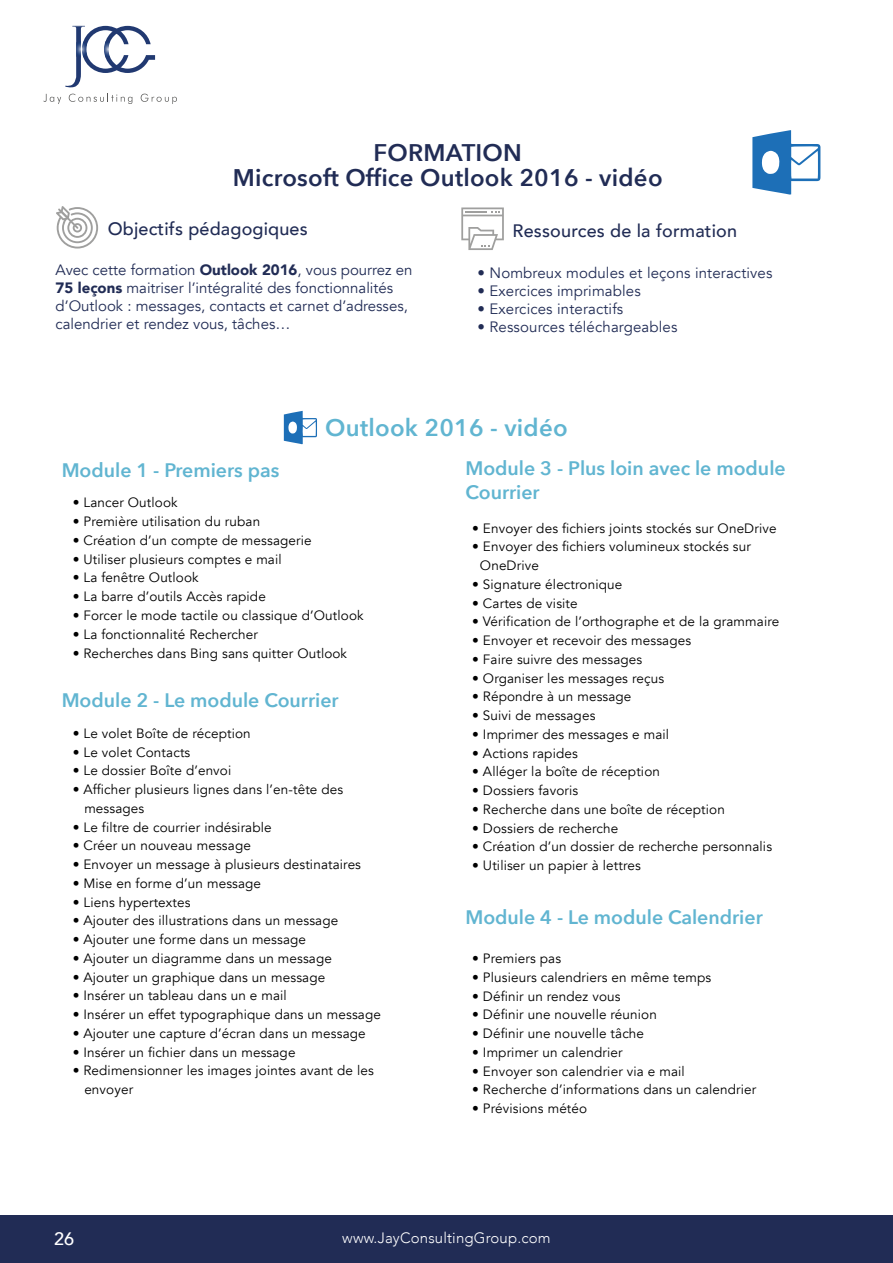
<style>
.page{position:relative;width:893px;height:1263px;background:#fff}
.page>*{position:absolute;margin:0;border:0;box-sizing:border-box;transform-origin:0 0}
.t1{font:600 24px/25.5px "Avenir Next";letter-spacing:.01em;color:#212c55;text-align:center}
.t2{font:600 24px "Avenir Next";letter-spacing:.01em;color:#61b5d1}
.t3{font:600 19.5px/23.4px "Avenir Next";color:#61b5d1}
.t4{font:500 18px "Avenir";letter-spacing:.01em;color:#212c55}
.t5{font:500 18px "Avenir";color:#fff}
.t6{font:15px/18px "Avenir";color:#212c55}
.t7{font:300 15px "Avenir";letter-spacing:.01em;color:#fff}
.t8{font:13.5px/18.8px "Avenir";letter-spacing:.01em;color:#000}
.s1{font-weight:900}
</style>
<div class="page">
<div style="left:0;top:1215px;width:893px;height:48px;background:#212c55"></div>
<svg style="left:43px;top:26px;width:134px;height:78px"></svg>
<svg style="left:56px;top:206px;width:42px;height:43px"></svg>
<svg style="left:461px;top:207px;width:43px;height:43px"></svg>
<svg style="left:284px;top:411px;width:33px;height:33px"></svg>
<svg style="left:752px;top:130px;width:68px;height:65px"></svg>
<h1 class="t1" style="left:233px;top:139px;width:431px">FORMATION<br>Microsoft Office Outlook 2016 - vidéo</h1>
<h3 class="t4" style="left:108px;top:213px;width:202px">Objectifs pédagogiques</h3>
<p class="t6" style="left:56px;top:261px;width:358px">Avec cette formation <span class="s1">Outlook 2016</span>, vous pourrez en <span class="s1">75 leçons</span> maitriser l’intégralité des fonctionnalités d’Outlook : messages, contacts et carnet d’adresses, calendrier et rendez vous, tâches…</p>
<h3 class="t4" style="left:513px;top:215px;width:226px">Ressources de la formation</h3>
<p class="t6" style="left:478px;top:264px;width:296px">• Nombreux modules et leçons interactives</p>
<p class="t6" style="left:478px;top:282px;width:165px">• Exercices imprimables</p>
<p class="t6" style="left:478px;top:300px;width:147px">• Exercices interactifs</p>
<p class="t6" style="left:478px;top:318px;width:201px">• Ressources téléchargeables</p>
<h1 class="t2" style="left:325px;top:407px;width:244px">Outlook 2016 - vidéo</h1>
<h2 class="t3" style="left:62px;top:458px;width:219px">Module 1 - Premiers pas</h2>
<p class="t8" style="left:73px;top:494px;width:107px">• Lancer Outlook</p>
<p class="t8" style="left:73px;top:512px;width:189px">• Première utilisation du ruban</p>
<p class="t8" style="left:73px;top:531px;width:241px">• Création d’un compte de messagerie</p>
<p class="t8" style="left:73px;top:550px;width:211px">• Utiliser plusieurs comptes e mail</p>
<p class="t8" style="left:73px;top:569px;width:128px">• La fenêtre Outlook</p>
<p class="t8" style="left:73px;top:587px;width:195px">• La barre d’outils Accès rapide</p>
<p class="t8" style="left:73px;top:606px;width:292px">• Forcer le mode tactile ou classique d’Outlook</p>
<p class="t8" style="left:73px;top:625px;width:187px">• La fonctionnalité Rechercher</p>
<p class="t8" style="left:73px;top:644px;width:276px">• Recherches dans Bing sans quitter Outlook</p>
<h2 class="t3" style="left:62px;top:688px;width:278px">Module 2 - Le module Courrier</h2>
<p class="t8" style="left:73px;top:724px;width:180px">• Le volet Boîte de réception</p>
<p class="t8" style="left:73px;top:743px;width:119px">• Le volet Contacts</p>
<p class="t8" style="left:73px;top:761px;width:160px">• Le dossier Boîte d’envoi</p>
<p class="t8" style="left:84px;top:780px;width:260px;text-indent:-12px">• Afficher plusieurs lignes dans l’en-tête des messages</p>
<p class="t8" style="left:73px;top:818px;width:201px">• Le filtre de courrier indésirable</p>
<p class="t8" style="left:73px;top:836px;width:180px">• Créer un nouveau message</p>
<p class="t8" style="left:73px;top:855px;width:290px">• Envoyer un message à plusieurs destinataires</p>
<p class="t8" style="left:73px;top:874px;width:190px">• Mise en forme d’un message</p>
<p class="t8" style="left:73px;top:893px;width:119px">• Liens hypertextes</p>
<p class="t8" style="left:73px;top:911px;width:267px">• Ajouter des illustrations dans un message</p>
<p class="t8" style="left:73px;top:930px;width:235px">• Ajouter une forme dans un message</p>
<p class="t8" style="left:73px;top:949px;width:261px">• Ajouter un diagramme dans un message</p>
<p class="t8" style="left:73px;top:968px;width:254px">• Ajouter un graphique dans un message</p>
<p class="t8" style="left:73px;top:986px;width:216px">• Insérer un tableau dans un e mail</p>
<p class="t8" style="left:73px;top:1005px;width:310px">• Insérer un effet typographique dans un message</p>
<p class="t8" style="left:73px;top:1024px;width:295px">• Ajouter une capture d’écran dans un message</p>
<p class="t8" style="left:73px;top:1043px;width:224px">• Insérer un fichier dans un message</p>
<p class="t8" style="left:84px;top:1061px;width:291px;text-indent:-12px">• Redimensionner les images jointes avant de les envoyer</p>
<h2 class="t3" style="left:465px;top:456px;width:322px">Module 3 - Plus loin avec le module<br>Courrier</h2>
<p class="t8" style="left:472px;top:519px;width:306px">• Envoyer des fichiers joints stockés sur OneDrive</p>
<p class="t8" style="left:480px;top:538px;width:272px;text-indent:-8px">• Envoyer des fichiers volumineux stockés sur<br>OneDrive</p>
<p class="t8" style="left:472px;top:575px;width:152px">• Signature électronique</p>
<p class="t8" style="left:472px;top:594px;width:107px">• Cartes de visite</p>
<p class="t8" style="left:472px;top:613px;width:309px">• Vérification de l’orthographe et de la grammaire</p>
<p class="t8" style="left:472px;top:631px;width:220px">• Envoyer et recevoir des messages</p>
<p class="t8" style="left:472px;top:650px;width:172px">• Faire suivre des messages</p>
<p class="t8" style="left:472px;top:669px;width:193px">• Organiser les messages reçus</p>
<p class="t8" style="left:472px;top:688px;width:161px">• Répondre à un message</p>
<p class="t8" style="left:472px;top:706px;width:125px">• Suivi de messages</p>
<p class="t8" style="left:472px;top:725px;width:198px">• Imprimer des messages e mail</p>
<p class="t8" style="left:472px;top:744px;width:107px">• Actions rapides</p>
<p class="t8" style="left:472px;top:763px;width:189px">• Alléger la boîte de réception</p>
<p class="t8" style="left:472px;top:781px;width:108px">• Dossiers favoris</p>
<p class="t8" style="left:472px;top:800px;width:254px">• Recherche dans une boîte de réception</p>
<p class="t8" style="left:472px;top:819px;width:148px">• Dossiers de recherche</p>
<p class="t8" style="left:472px;top:838px;width:301px">• Création d’un dossier de recherche personnalis</p>
<p class="t8" style="left:472px;top:856px;width:170px">• Utiliser un papier à lettres</p>
<h2 class="t3" style="left:465px;top:905px;width:299px">Module 4 - Le module Calendrier</h2>
<p class="t8" style="left:472px;top:949px;width:90px">• Premiers pas</p>
<p class="t8" style="left:472px;top:968px;width:241px">• Plusieurs calendriers en même temps</p>
<p class="t8" style="left:472px;top:987px;width:150px">• Définir un rendez vous</p>
<p class="t8" style="left:472px;top:1005px;width:186px">• Définir une nouvelle réunion</p>
<p class="t8" style="left:472px;top:1024px;width:173px">• Définir une nouvelle tâche</p>
<p class="t8" style="left:472px;top:1043px;width:152px">• Imprimer un calendrier</p>
<p class="t8" style="left:472px;top:1062px;width:214px">• Envoyer son calendrier via e mail</p>
<p class="t8" style="left:472px;top:1080px;width:286px">• Recherche d’informations dans un calendrier</p>
<p class="t8" style="left:472px;top:1099px;width:117px">• Prévisions météo</p>
<h3 class="t5" style="left:54px;top:1223px;width:22px">26</h3>
<p class="t7" style="left:342px;top:1229px;width:210px">www.JayConsultingGroup.com</p>
</div>
